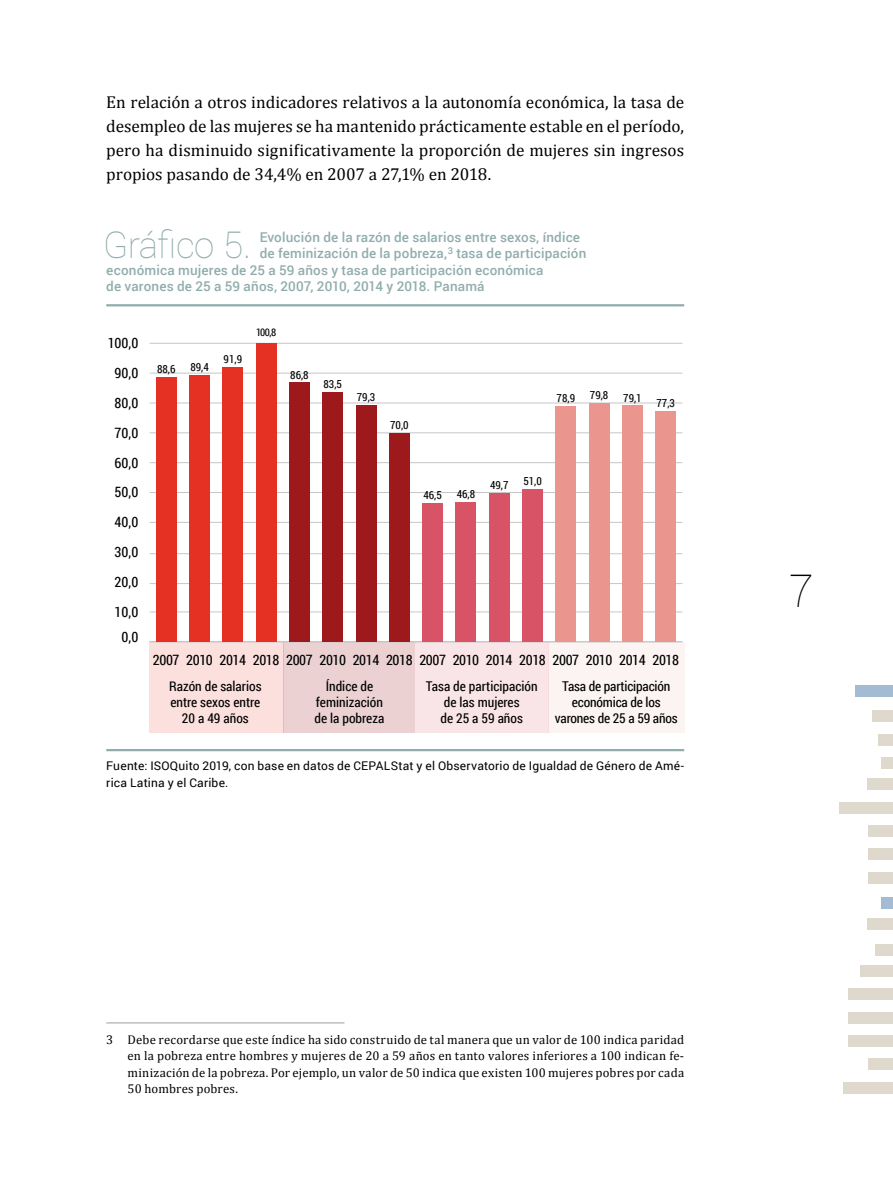
<style>
.page{position:relative;width:893px;height:1188px;background:#fff}
.page>*{position:absolute;margin:0;border:0;box-sizing:border-box;transform-origin:0 0}
.t1{font:100 45px "Roboto";color:#000}
.t2{font:100 36.75px "Roboto";letter-spacing:-.025em;color:#90adac}
.t3{font:17.25px/24px "Cambria";letter-spacing:-.005em;color:#000;text-align:justify}
.t4{font:14.25px "Roboto Condensed";letter-spacing:-.03em;color:#000}
.t5{font:500 13.5px "Roboto";letter-spacing:.01em;color:#90adac}
.t6{font:13.5px/16.2px "Roboto Condensed";color:#000;text-align:center}
.t7{font:12.75px/16.5px "Cambria";letter-spacing:.015em;color:#000;text-align:justify}
.t8{font:12px/16.5px "Roboto";letter-spacing:.015em;color:#000}
.t9{font:11.1px "Roboto Condensed";color:#000}
.t10{font:10.5px "Roboto Condensed";color:#000}
</style>
<div class="page">
<div style="left:843px;top:1082px;width:50px;height:11px;background:#dfd9cd"></div>
<div style="left:868px;top:1059px;width:25px;height:11px;background:#dfd9cd"></div>
<div style="left:848px;top:1035px;width:45px;height:12px;background:#dfd9cd"></div>
<div style="left:848px;top:1012px;width:45px;height:11px;background:#dfd9cd"></div>
<div style="left:848px;top:989px;width:45px;height:11px;background:#dfd9cd"></div>
<div style="left:860px;top:965px;width:33px;height:12px;background:#dfd9cd"></div>
<div style="left:875px;top:944px;width:18px;height:11px;background:#dfd9cd"></div>
<div style="left:868px;top:919px;width:25px;height:11px;background:#dfd9cd"></div>
<div style="left:881px;top:898px;width:12px;height:11px;background:#a4bcd3"></div>
<div style="left:869px;top:872px;width:24px;height:11px;background:#dfd9cd"></div>
<div style="left:869px;top:849px;width:24px;height:11px;background:#dfd9cd"></div>
<div style="left:868px;top:825px;width:25px;height:12px;background:#dfd9cd"></div>
<div style="left:839px;top:802px;width:54px;height:11px;background:#dfd9cd"></div>
<div style="left:868px;top:779px;width:25px;height:11px;background:#dfd9cd"></div>
<div style="left:882px;top:758px;width:11px;height:11px;background:#dfd9cd"></div>
<div style="left:878px;top:734px;width:15px;height:11px;background:#dfd9cd"></div>
<div style="left:872px;top:711px;width:21px;height:11px;background:#dfd9cd"></div>
<div style="left:855px;top:685px;width:38px;height:12px;background:#a4bcd3"></div>
<hr style="left:106px;top:304px;width:578px;height:2px;background:#90adac">
<hr style="left:106px;top:749px;width:578px;height:2px;background:#90adac">
<div style="left:149px;top:641px;width:135px;height:92px;background:#fbe0de"></div>
<div style="left:284px;top:641px;width:131px;height:92px;background:#ebd1d2"></div>
<div style="left:415px;top:642px;width:133px;height:91px;background:#f9e5e7"></div>
<div style="left:548px;top:642px;width:137px;height:91px;background:#fcf4f3"></div>
<hr style="left:150px;top:641px;width:532px;height:1px;background:#c6c6c6">
<hr style="left:150px;top:612px;width:532px;height:1px;background:#c6c6c6">
<hr style="left:150px;top:583px;width:532px;height:1px;background:#c6c6c6">
<hr style="left:150px;top:553px;width:532px;height:1px;background:#c6c6c6">
<hr style="left:150px;top:522px;width:532px;height:1px;background:#c6c6c6">
<hr style="left:150px;top:492px;width:532px;height:1px;background:#c6c6c6">
<hr style="left:150px;top:462px;width:532px;height:1px;background:#c6c6c6">
<hr style="left:150px;top:432px;width:532px;height:1px;background:#c6c6c6">
<hr style="left:150px;top:403px;width:532px;height:1px;background:#c6c6c6">
<hr style="left:150px;top:373px;width:532px;height:1px;background:#c6c6c6">
<hr style="left:150px;top:343px;width:532px;height:1px;background:#c6c6c6">
<div style="left:156px;top:377px;width:21px;height:265px;background:#e43123"></div>
<div style="left:189px;top:375px;width:21px;height:267px;background:#e43123"></div>
<div style="left:222px;top:367px;width:21px;height:275px;background:#e43123"></div>
<div style="left:256px;top:343px;width:21px;height:299px;background:#e43123"></div>
<div style="left:289px;top:383px;width:21px;height:259px;background:#9e191c"></div>
<div style="left:322px;top:393px;width:21px;height:249px;background:#9e191c"></div>
<div style="left:356px;top:405px;width:20px;height:237px;background:#9e191c"></div>
<div style="left:389px;top:433px;width:21px;height:209px;background:#9e191c"></div>
<div style="left:422px;top:503px;width:21px;height:139px;background:#d85365"></div>
<div style="left:456px;top:502px;width:20px;height:140px;background:#d85365"></div>
<div style="left:489px;top:493px;width:21px;height:149px;background:#d85365"></div>
<div style="left:522px;top:490px;width:21px;height:152px;background:#d85365"></div>
<div style="left:555px;top:406px;width:21px;height:236px;background:#ea968e"></div>
<div style="left:589px;top:404px;width:21px;height:238px;background:#ea968e"></div>
<div style="left:622px;top:406px;width:21px;height:236px;background:#ea968e"></div>
<div style="left:655px;top:411px;width:21px;height:231px;background:#ea968e"></div>
<hr style="left:106px;top:1023px;width:238px;height:1px;background:#9d9d9c">
<p class="t3" style="left:106px;top:90px;width:579px">En relación a otros indicadores relativos a la autonomía económica, la tasa de desempleo de las mujeres se ha mantenido prácticamente estable en el período, pero ha disminuido significativamente la proporción de mujeres sin ingresos propios pasando de 34,4% en 2007 a 27,1% en 2018.</p>
<h2 class="t2" style="left:103px;top:220px;width:149px">Gráfico 5.</h2>
<p class="t5" style="left:260px;top:228px;width:322px">Evolución de la razón de salarios entre sexos, índice</p>
<p class="t5" style="left:260px;top:244px;width:328px">de feminización de la pobreza,<sup>3</sup> tasa de participación</p>
<p class="t5" style="left:106px;top:261px;width:439px">económica mujeres de 25 a 59 años y tasa de participación económica</p>
<p class="t5" style="left:106px;top:277px;width:380px">de varones de 25 a 59 años, 2007, 2010, 2014 y 2018. Panamá</p>
<p class="t4" style="left:108px;top:333px;width:32px">100,0</p>
<p class="t4" style="left:115px;top:363px;width:25px">90,0</p>
<p class="t4" style="left:115px;top:393px;width:25px">80,0</p>
<p class="t4" style="left:115px;top:423px;width:25px">70,0</p>
<p class="t4" style="left:115px;top:453px;width:25px">60,0</p>
<p class="t4" style="left:115px;top:482px;width:25px">50,0</p>
<p class="t4" style="left:115px;top:512px;width:25px">40,0</p>
<p class="t4" style="left:115px;top:542px;width:25px">30,0</p>
<p class="t4" style="left:115px;top:572px;width:25px">20,0</p>
<p class="t4" style="left:115px;top:602px;width:25px">10,0</p>
<p class="t4" style="left:122px;top:627px;width:18px">0,0</p>
<p class="t9" style="left:157px;top:362px;width:20px">88,6</p>
<p class="t9" style="left:190px;top:359px;width:20px">89,4</p>
<p class="t9" style="left:224px;top:352px;width:20px">91,9</p>
<p class="t10" style="left:256px;top:325px;width:22px">100,8</p>
<p class="t9" style="left:290px;top:367px;width:20px">86,8</p>
<p class="t9" style="left:324px;top:377px;width:20px">83,5</p>
<p class="t9" style="left:357px;top:389px;width:20px">79,3</p>
<p class="t9" style="left:390px;top:417px;width:20px">70,0</p>
<p class="t9" style="left:557px;top:390px;width:20px">78,9</p>
<p class="t9" style="left:590px;top:388px;width:20px">79,8</p>
<p class="t9" style="left:623px;top:390px;width:20px">79,1</p>
<p class="t9" style="left:656px;top:395px;width:20px">77,3</p>
<p class="t9" style="left:423px;top:487px;width:20px">46,5</p>
<p class="t9" style="left:457px;top:486px;width:20px">46,8</p>
<p class="t9" style="left:490px;top:478px;width:20px">49,7</p>
<p class="t9" style="left:523px;top:474px;width:20px">51,0</p>
<p class="t4" style="left:153px;top:650px;width:528px">2007 2010 2014 2018 2007 2010 2014 2018 2007 2010 2014 2018 2007 2010 2014 2018</p>
<p class="t6" style="left:169px;top:677px;width:94px">Razón de salarios entre sexos entre<br>20 a 49 años</p>
<p class="t6" style="left:315px;top:677px;width:71px">Índice de feminización de la pobreza</p>
<p class="t6" style="left:426px;top:677px;width:113px">Tasa de participación de las mujeres<br>de 25 a 59 años</p>
<p class="t6" style="left:555px;top:677px;width:124px">Tasa de participación económica de los varones de 25 a 59 años</p>
<p class="t8" style="left:106px;top:757px;width:579px">Fuente: ISOQuito 2019, con base en datos de CEPALStat y el Observatorio de Igualdad de Género de Amé&shy;rica Latina y el Caribe.</p>
<p class="t7" style="left:128px;top:1031px;width:558px;text-indent:-21px">3 Debe recordarse que este índice ha sido construido de tal manera que un valor de 100 indica paridad en la pobreza entre hombres y mujeres de 20 a 59 años en tanto valores inferiores a 100 indican fe&shy;minización de la pobreza. Por ejemplo, un valor de 50 indica que existen 100 mujeres pobres por cada 50 hombres pobres.</p>
<h1 class="t1" style="left:789px;top:560px;width:26px">7</h1>
</div>
